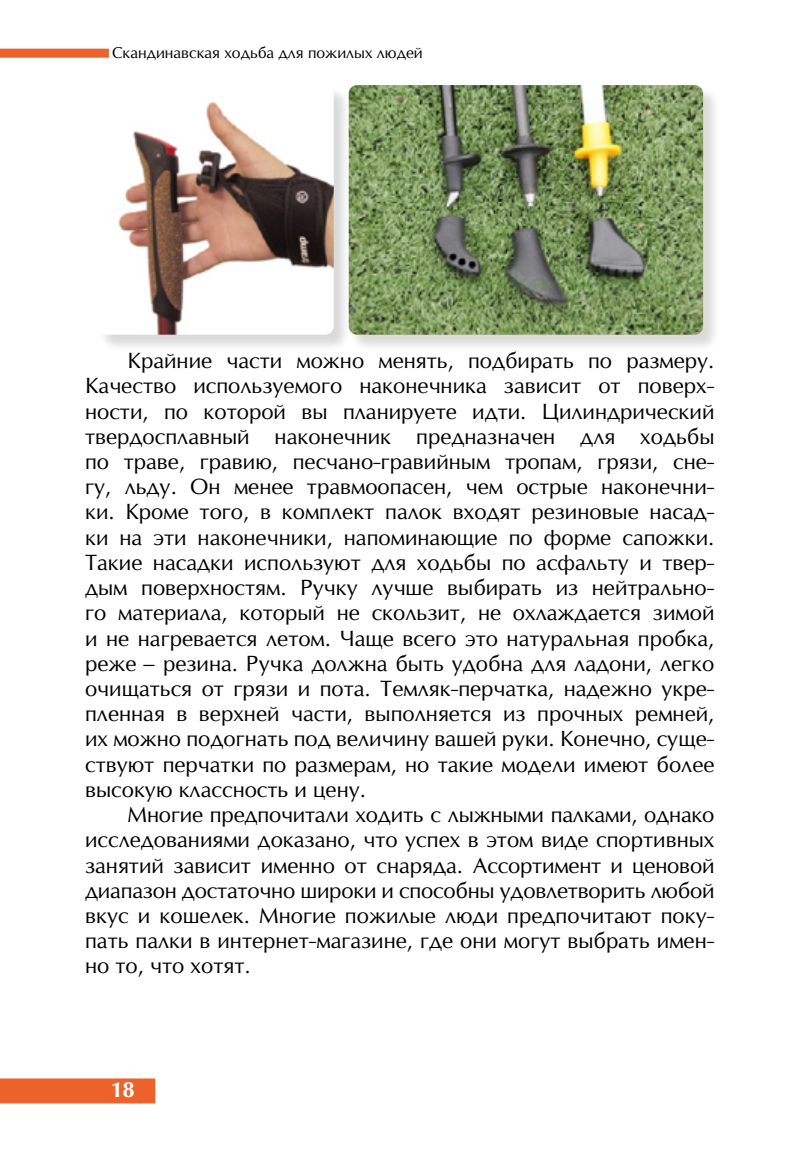
<style>
.page{position:relative;width:791px;height:1170px;background:#fff}
.page>*{position:absolute;margin:0;border:0;box-sizing:border-box;transform-origin:0 0}
.t1{font:21px/25.2px "Opium New";color:#000;text-align:justify}
.t2{font:700 21px "Opium New";color:#fff}
.t3{font:15px "Opium New";color:#000}
</style>
<div class="page">
<div style="left:0;top:49px;width:109px;height:9px;background:#ec622a"></div>
<div style="left:0;top:1078px;width:155px;height:25px;background:#ec622a;border:2px solid #ec622a"></div>
<div style="left:350px;top:86px;width:370px;height:266px;background:#000;opacity:.15"></div>
<img style="left:351px;top:85px;width:352px;height:249px">
<div style="left:99px;top:86px;width:252px;height:266px;background:#000;opacity:.15"></div>
<img style="left:99px;top:86px;width:235px;height:248px">
<p class="t3" style="left:112px;top:43px;width:312px">Скандинавская ходьба для пожилых людей</p>
<p class="t1" style="left:85px;top:348px;width:631px;text-indent:43px">Крайние части можно менять, подбирать по размеру.<br>Качество используемого наконечника зависит от поверх&shy;ности, по которой вы планируете идти. Цилиндрический твердосплавный наконечник предназначен для ходьбы по траве, гравию, песчано-гравийным тропам, грязи, сне&shy;гу, льду. Он менее травмоопасен, чем острые наконечни&shy;ки. Кроме того, в комплект палок входят резиновые насад&shy;ки на эти наконечники, напоминающие по форме сапожки.<br>Такие насадки используют для ходьбы по асфальту и твер&shy;дым поверхностям. Ручку лучше выбирать из нейтрально&shy;го материала, который не скользит, не охлаждается зимой и не нагревается летом. Чаще всего это натуральная пробка, реже – резина. Ручка должна быть удобна для ладони, легко очищаться от грязи и пота. Темляк-перчатка, надежно укре&shy;пленная в верхней части, выполняется из прочных ремней, их можно подогнать под величину вашей руки. Конечно, суще&shy;ствуют перчатки по размерам, но такие модели имеют более высокую классность и цену.</p>
<p class="t1" style="left:85px;top:801px;width:631px;text-indent:43px">Многие предпочитали ходить с лыжными палками, однако исследованиями доказано, что успех в этом виде спортивных занятий зависит именно от снаряда. Ассортимент и ценовой диапазон достаточно широки и способны удовлетворить любой вкус и кошелек. Многие пожилые люди предпочитают поку&shy;пать палки в интернет-магазине, где они могут выбрать имен&shy;но то, что хотят.</p>
<p class="t2" style="left:110px;top:1076px;width:26px">18</p>
</div>
